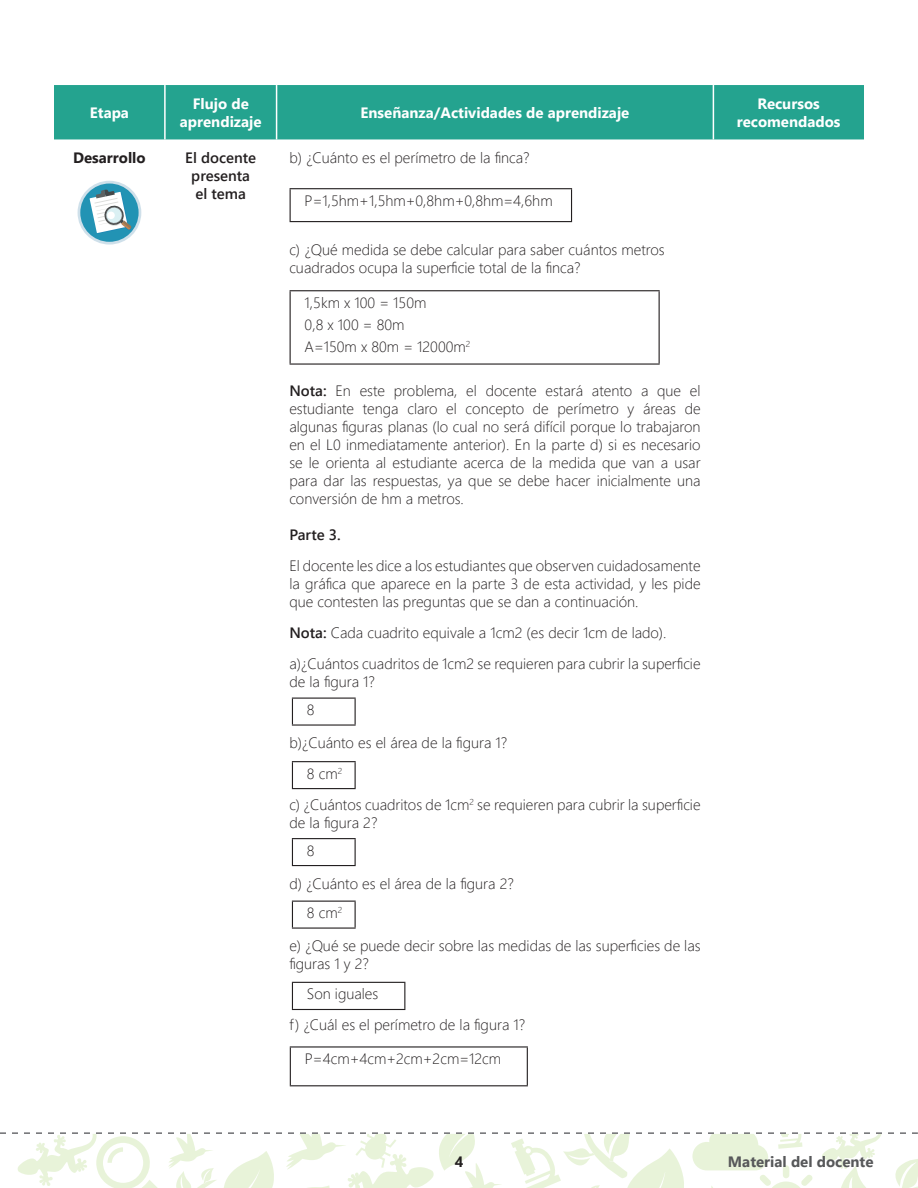
<style>
.page{position:relative;width:918px;height:1188px;background:#fff}
.page>*{position:absolute;margin:0;border:0;box-sizing:border-box;transform-origin:0 0}
.Tex_gen{font:300 15px/18px "Segoe UI";color:#231f20}
.Tex_gen-2{font:700 15px/18px "Segoe UI";color:#fff;text-align:center}
.Tex_gen-3{font:600 15px/18px "Segoe UI";color:#231f20;text-align:center}
.t1{font:700 15px "Segoe UI";color:#57585a}
.Tex_gen-4{font:700 15px "Segoe UI";color:#231f20}
.s1{font-weight:600}
</style>
<div class="page">
<svg style="left:0;top:1132px;width:918px;height:56px"></svg>
<div style="left:54px;top:85px;width:810px;height:54px;background:#24a38f"></div>
<hr style="left:164px;top:85px;width:2px;height:54px;background:#fff">
<hr style="left:276px;top:85px;width:1px;height:54px;background:#fff">
<hr style="left:713px;top:85px;width:1px;height:54px;background:#fff">
<svg style="left:78px;top:181px;width:63px;height:64px"></svg>
<div style="left:80px;top:184px;width:59px;height:58px;background:#2293b4;border-radius:50%"></div>
<svg style="left:90px;top:189px;width:42px;height:45px"></svg>
<hr style="left:290px;top:188px;width:282px;height:1px;background:#231f20">
<hr style="left:290px;top:189px;width:1px;height:32px;background:#231f20">
<hr style="left:571px;top:189px;width:1px;height:32px;background:#231f20">
<hr style="left:290px;top:221px;width:282px;height:1px;background:#231f20">
<hr style="left:290px;top:290px;width:370px;height:1px;background:#231f20">
<hr style="left:290px;top:291px;width:1px;height:72px;background:#231f20">
<hr style="left:659px;top:291px;width:1px;height:72px;background:#231f20">
<hr style="left:290px;top:363px;width:370px;height:2px;background:#231f20">
<hr style="left:292px;top:698px;width:64px;height:1px;background:#231f20">
<svg style="left:292px;top:699px;width:1px;height:25px"></svg>
<svg style="left:355px;top:699px;width:1px;height:25px"></svg>
<hr style="left:292px;top:724px;width:64px;height:2px;background:#231f20">
<hr style="left:292px;top:838px;width:64px;height:1px;background:#231f20">
<svg style="left:292px;top:839px;width:1px;height:26px"></svg>
<svg style="left:355px;top:839px;width:1px;height:26px"></svg>
<hr style="left:292px;top:865px;width:64px;height:1px;background:#231f20">
<hr style="left:292px;top:761px;width:64px;height:1px;background:#231f20">
<svg style="left:292px;top:762px;width:1px;height:26px"></svg>
<svg style="left:355px;top:762px;width:1px;height:26px"></svg>
<hr style="left:292px;top:788px;width:64px;height:1px;background:#231f20">
<hr style="left:292px;top:901px;width:64px;height:1px;background:#231f20">
<svg style="left:292px;top:902px;width:1px;height:26px"></svg>
<svg style="left:355px;top:902px;width:1px;height:26px"></svg>
<hr style="left:292px;top:928px;width:64px;height:1px;background:#231f20">
<hr style="left:292px;top:982px;width:113px;height:1px;background:#231f20">
<svg style="left:292px;top:983px;width:1px;height:26px"></svg>
<svg style="left:404px;top:983px;width:1px;height:26px"></svg>
<hr style="left:292px;top:1009px;width:113px;height:1px;background:#231f20">
<hr style="left:290px;top:1046px;width:238px;height:2px;background:#231f20">
<hr style="left:290px;top:1048px;width:1px;height:37px;background:#231f20">
<hr style="left:527px;top:1048px;width:1px;height:37px;background:#231f20">
<hr style="left:290px;top:1085px;width:238px;height:1px;background:#231f20">
<p class="Tex_gen-2" style="left:90px;top:103px;width:41px">Etapa</p>
<p class="Tex_gen-2" style="left:180px;top:94px;width:83px">Flujo de aprendizaje</p>
<p class="Tex_gen-2" style="left:361px;top:103px;width:270px">Enseñanza/Actividades de aprendizaje</p>
<p class="Tex_gen-2" style="left:737px;top:94px;width:105px">Recursos recomendados</p>
<p class="Tex_gen-4" style="left:73px;top:145px;width:74px">Desarrollo</p>
<p class="Tex_gen-3" style="left:185px;top:148px;width:72px">El docente presenta el tema</p>
<p class="Tex_gen" style="left:289px;top:148px;width:242px">b) ¿Cuánto es el perímetro de la finca?</p>
<p class="Tex_gen" style="left:305px;top:191px;width:250px">P=1,5hm+1,5hm+0,8hm+0,8hm=4,6hm</p>
<p class="Tex_gen" style="left:289px;top:240px;width:377px">c) ¿Qué medida se debe calcular para saber cuántos metros cuadrados ocupa la superficie total de la finca?</p>
<p class="Tex_gen" style="left:305px;top:293px;width:123px">1,5km x 100 = 150m</p>
<p class="Tex_gen" style="left:305px;top:315px;width:101px">0,8 x 100 = 80m</p>
<p class="Tex_gen" style="left:305px;top:337px;width:167px">A=150m x 80m = 12000m<sup>2</sup></p>
<p class="Tex_gen" style="left:289px;top:381px;width:413px;text-align:justify"><span class="s1">Nota:</span> En este problema, el docente estará atento a que el estudiante tenga claro el concepto de perímetro y áreas de algunas figuras planas (lo cual no será difícil porque lo trabajaron en el L0 inmediatamente anterior). En la parte d) si es necesario se le orienta al estudiante acerca de la medida que van a usar para dar las respuestas, ya que se debe hacer inicialmente una conversión de hm a metros.</p>
<p class="Tex_gen-3" style="left:289px;top:526px;width:53px">Parte 3.</p>
<p class="Tex_gen" style="left:289px;top:556px;width:413px;text-align:justify">El docente les dice a los estudiantes que observen cuidadosamente la gráfica que aparece en la parte 3 de esta actividad, y les pide que contesten las preguntas que se dan a continuación.</p>
<p class="Tex_gen" style="left:289px;top:623px;width:379px"><span class="s1">Nota:</span> Cada cuadrito equivale a 1cm2 (es decir 1cm de lado).</p>
<p class="Tex_gen" style="left:289px;top:654px;width:413px">a)¿Cuántos cuadritos de 1cm2 se requieren para cubrir la superficie de la figura 1?</p>
<p class="Tex_gen" style="left:307px;top:700px;width:9px">8</p>
<p class="Tex_gen" style="left:289px;top:733px;width:220px">b)¿Cuánto es el área de la figura 1?</p>
<p class="Tex_gen" style="left:307px;top:764px;width:37px">8 cm<sup>2</sup></p>
<p class="Tex_gen" style="left:289px;top:795px;width:413px">c) ¿Cuántos cuadritos de 1cm<sup>2</sup> se requieren para cubrir la superficie de la figura 2?</p>
<p class="Tex_gen" style="left:307px;top:841px;width:9px">8</p>
<p class="Tex_gen" style="left:289px;top:874px;width:226px">d) ¿Cuánto es el área de la figura 2?</p>
<p class="Tex_gen" style="left:307px;top:903px;width:37px">8 cm<sup>2</sup></p>
<p class="Tex_gen" style="left:289px;top:936px;width:413px">e) ¿Qué se puede decir sobre las medidas de las superficies de las figuras 1 y 2?</p>
<p class="Tex_gen" style="left:307px;top:984px;width:73px">Son iguales</p>
<p class="Tex_gen" style="left:289px;top:1015px;width:238px">f) ¿Cuál es el perímetro de la figura 1?</p>
<p class="Tex_gen" style="left:305px;top:1049px;width:198px">P=4cm+4cm+2cm+2cm=12cm</p>
<p class="Tex_gen-4" style="left:455px;top:1150px;width:10px">4</p>
<p class="t1" style="left:728px;top:1149px;width:147px">Material del docente</p>
</div>
